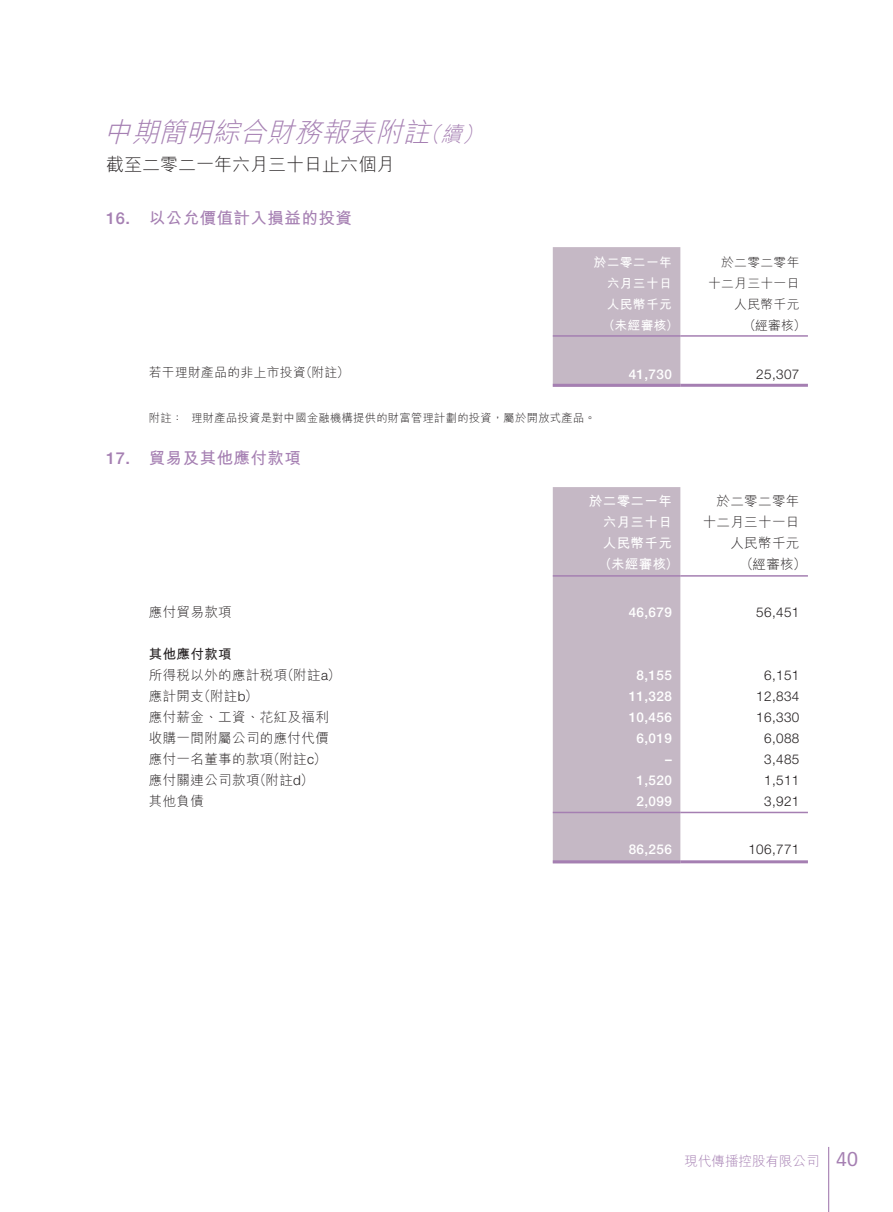
<style>
.page{position:relative;width:893px;height:1212px;background:#fff}
.page>*{position:absolute;margin:0;border:0;box-sizing:border-box;transform-origin:0 0}
.t1{font:italic 300 27px "M Hei HK";color:#a57fb2}
.t2{font:italic 300 21px "M Hei HK";color:#a57fb2}
.t3{font:19.5px "Vectora LT Std";color:#a57fb2}
.t4{font:300 18px "M Hei HK";color:#231f20}
.t5{font:700 16.5px "M Hei HK";letter-spacing:.03em;color:#a57fb2}
.t6{font:500 16.5px "Helvetica Neue LT Std";color:#a57fb2}
.t7{font:300 13.5px/21px "M Hei HK";letter-spacing:.03em;color:#231f20;text-align:right}
.t8{font:300 13.5px "Helvetica Neue LT Std";letter-spacing:.03em;color:#231f20}
.t9{font:500 13.5px "Helvetica Neue LT Std";letter-spacing:.03em;color:#fff}
.t10{font:700 13.5px/21px "M Hei HK";letter-spacing:.03em;color:#fff;text-align:right}
.t11{font:300 13.5px "M Hei HK";color:#a57fb2}
.t12{font:700 13.5px "M Hei HK";letter-spacing:.03em;color:#231f20}
.t13{font:300 12.75px/21px "M Hei HK";letter-spacing:.03em;color:#231f20;text-align:right}
.t14{font:700 12.75px/21px "M Hei HK";letter-spacing:.03em;color:#fff;text-align:right}
.t15{font:300 11.25px "M Hei HK";letter-spacing:.03em;color:#231f20}
.s1{font-family:"Helvetica Neue LT Std"}
</style>
<div class="page">
<hr style="left:828px;top:1147px;width:1px;height:65px;background:#a57fb2">
<div style="left:553px;top:247px;width:127px;height:137px;background:#c5b8c5"></div>
<hr style="left:553px;top:335px;width:127px;height:2px;background:#a57fb2">
<hr style="left:680px;top:335px;width:128px;height:2px;background:#a57fb2">
<hr style="left:553px;top:384px;width:127px;height:3px;background:#a57fb2">
<hr style="left:680px;top:384px;width:128px;height:3px;background:#a57fb2">
<div style="left:553px;top:487px;width:127px;height:373px;background:#c5b8c5"></div>
<hr style="left:553px;top:575px;width:127px;height:2px;background:#a57fb2">
<hr style="left:680px;top:575px;width:128px;height:2px;background:#a57fb2">
<hr style="left:553px;top:812px;width:127px;height:1px;background:#a57fb2">
<hr style="left:680px;top:812px;width:128px;height:1px;background:#a57fb2">
<hr style="left:553px;top:860px;width:127px;height:3px;background:#a57fb2">
<hr style="left:680px;top:860px;width:128px;height:3px;background:#a57fb2">
<h1 class="t1" style="left:104px;top:118px;width:334px">中期簡明綜合財務報表附註</h1>
<h2 class="t2" style="left:441px;top:124px;width:28px">續</h2>
<h2 class="t2" style="left:420px;top:124px;width:28px">（</h2>
<h2 class="t2" style="left:462px;top:124px;width:28px">(</h2>
<h3 class="t4" style="left:106px;top:155px;width:289px">截至二零二一年六月三十日止六個月</h3>
<p class="t6" style="left:106px;top:209px;width:25px">16.</p>
<p class="t6" style="left:106px;top:449px;width:25px">17.</p>
<p class="t5" style="left:149px;top:206px;width:205px">以公允價值計入損益的投資</p>
<p class="t14" style="left:594px;top:250px;width:80px">於二零二一年六月三十日</p>
<p class="t13" style="left:708px;top:251px;width:93px">於二零二零年十二月三十一日人民幣千元</p>
<p class="t14" style="left:607px;top:292px;width:67px">人民幣千元</p>
<p class="t14" style="left:603px;top:313px;width:77px">（未經審核）</p>
<p class="t13" style="left:743px;top:314px;width:64px">（經審核(</p>
<p class="t13" style="left:300px;top:362px;width:51px">（附註(</p>
<p class="t13" style="left:149px;top:362px;width:158px">若干理財產品的非上市投資</p>
<p class="t15" style="left:191px;top:412px;width:406px">理財產品投資是對中國金融機構提供的財富管理計劃的投資，屬於開放式產品。</p>
<p class="t15" style="left:149px;top:412px;width:36px">附註：</p>
<p class="t5" style="left:149px;top:446px;width:154px">貿易及其他應付款項</p>
<p class="t9" style="left:629px;top:366px;width:45px">41,730</p>
<p class="t8" style="left:756px;top:366px;width:45px">25,307</p>
<p class="t10" style="left:589px;top:490px;width:84px">於二零二一年六月三十日</p>
<p class="t7" style="left:703px;top:491px;width:98px">於二零二零年十二月三十一日人民幣千元</p>
<p class="t10" style="left:603px;top:532px;width:71px">人民幣千元</p>
<p class="t10" style="left:598px;top:553px;width:82px">（未經審核）</p>
<p class="t7" style="left:740px;top:554px;width:68px">（經審核(</p>
<p class="t7" style="left:149px;top:601px;width:84px">應付貿易款項</p>
<p class="t12" style="left:149px;top:644px;width:84px">其他應付款項</p>
<p class="t9" style="left:629px;top:604px;width:45px">46,679</p>
<p class="t8" style="left:756px;top:604px;width:45px">56,451</p>
<p class="t7" style="left:281px;top:664px;width:61px">（附註<span class="s1">a</span>(</p>
<p class="t7" style="left:149px;top:664px;width:140px">所得稅以外的應計稅項</p>
<p class="t9" style="left:637px;top:667px;width:37px">8,155</p>
<p class="t8" style="left:764px;top:667px;width:37px">6,151</p>
<p class="t7" style="left:198px;top:685px;width:62px">（附註<span class="s1">b</span>(</p>
<p class="t7" style="left:149px;top:685px;width:57px">應計開支</p>
<p class="t9" style="left:629px;top:688px;width:45px">11,328</p>
<p class="t8" style="left:756px;top:688px;width:45px">12,834</p>
<p class="t7" style="left:149px;top:706px;width:182px">應付薪金、工資、花紅及福利</p>
<p class="t9" style="left:629px;top:709px;width:45px">10,456</p>
<p class="t8" style="left:756px;top:709px;width:45px">16,330</p>
<p class="t7" style="left:149px;top:727px;width:182px">收購一間附屬公司的應付代價</p>
<p class="t9" style="left:637px;top:730px;width:37px">6,019</p>
<p class="t8" style="left:764px;top:730px;width:37px">6,088</p>
<p class="t7" style="left:149px;top:748px;width:126px">應付一名董事的款項</p>
<p class="t7" style="left:267px;top:748px;width:61px">（附註<span class="s1">c</span>(</p>
<p class="t9" style="left:665px;top:751px;width:8px">–</p>
<p class="t8" style="left:764px;top:751px;width:37px">3,485</p>
<p class="t7" style="left:149px;top:769px;width:112px">應付關連公司款項</p>
<p class="t7" style="left:253px;top:769px;width:62px">（附註<span class="s1">d</span>(</p>
<p class="t9" style="left:637px;top:772px;width:37px">1,520</p>
<p class="t8" style="left:764px;top:772px;width:37px">1,511</p>
<p class="t7" style="left:149px;top:790px;width:57px">其他負債</p>
<p class="t9" style="left:637px;top:793px;width:37px">2,099</p>
<p class="t8" style="left:764px;top:793px;width:37px">3,921</p>
<p class="t9" style="left:629px;top:841px;width:45px">86,256</p>
<p class="t8" style="left:748px;top:840px;width:53px">106,771</p>
<p class="t11" style="left:685px;top:1154px;width:136px">現代傳播控股有限公司</p>
<h3 class="t3" style="left:836px;top:1148px;width:23px">40</h3>
</div>
